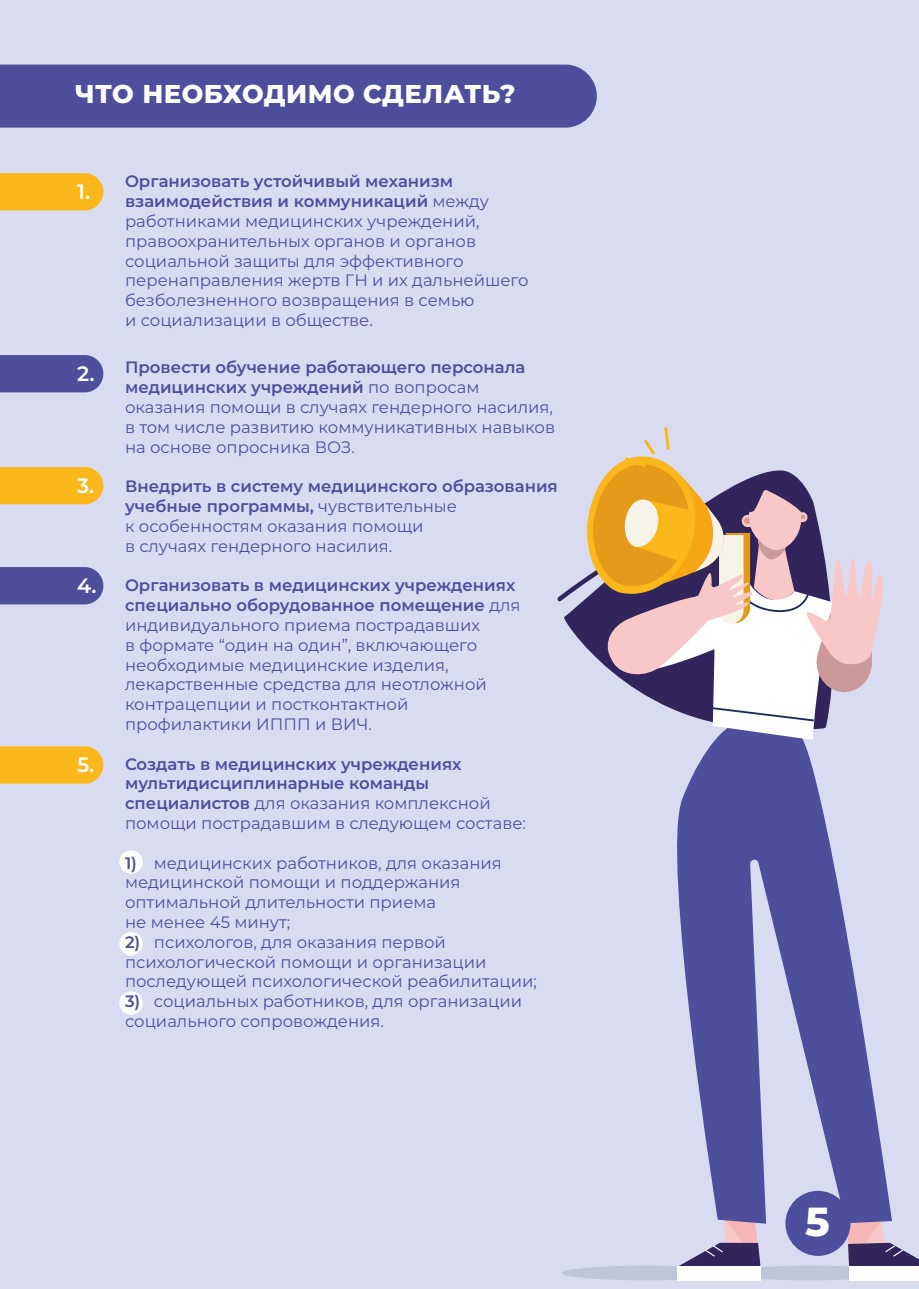
<style>
.page{position:relative;width:919px;height:1289px;background:#fff}
.page>*{position:absolute;margin:0;border:0;box-sizing:border-box;transform-origin:0 0}
.t1{font:800 40.5px "Montserrat";color:#fff}
.t2{font:800 25.8px "Montserrat";letter-spacing:.02em;color:#fff}
.t3{font:600 20.85px "Montserrat";color:#fff}
.t4{font:16.5px/19.8px "Montserrat";color:#4d4e9c}
.t5{font:600 16.5px/19.8px "Montserrat";color:#4d4e9c}
.s1{font-weight:600}
.s2{font-weight:400}
</style>
<div class="page">
<div style="left:0;top:0;width:918px;height:1288px;background:#d9dcf0"></div>
<div style="left:119px;top:850px;width:24px;height:23px;background:#fff;border-radius:50%"></div>
<div style="left:119px;top:932px;width:24px;height:23px;background:#fff;border-radius:50%"></div>
<div style="left:119px;top:991px;width:24px;height:23px;background:#fff;border-radius:50%"></div>
<div style="left:0;top:65px;width:596px;height:63px;background:#4d4e9c"></div>
<div style="left:561px;top:1265px;width:170px;height:15px;background:#bfc6d6;border-radius:50%"></div>
<div style="left:724px;top:1265px;width:170px;height:15px;background:#bfc6d6;border-radius:50%"></div>
<div style="left:848px;top:1266px;width:70px;height:14px;background:#fff"></div>
<svg style="left:847px;top:1223px;width:71px;height:43px"></svg>
<svg style="left:679px;top:1223px;width:81px;height:43px"></svg>
<div style="left:677px;top:1266px;width:84px;height:14px;background:#fff"></div>
<svg style="left:677px;top:740px;width:215px;height:483px;fill:#4d4e9c"></svg>
<svg style="left:557px;top:427px;width:326px;height:313px"></svg>
<div style="left:785px;top:1190px;width:65px;height:65px;background:#4d4e9c;border-radius:50%"></div>
<div style="left:0;top:173px;width:103px;height:37px;background:#fab81c"></div>
<div style="left:0;top:355px;width:103px;height:37px;background:#4d4e9c"></div>
<div style="left:0;top:467px;width:103px;height:37px;background:#fab81c"></div>
<div style="left:0;top:567px;width:103px;height:37px;background:#4d4e9c"></div>
<div style="left:0;top:746px;width:103px;height:37px;background:#fab81c"></div>
<h2 class="t2" style="left:75px;top:75px;width:442px">ЧТО НЕОБХОДИМО СДЕЛАТЬ?</h2>
<p class="t3" style="left:77px;top:177px;width:15px">1.</p>
<p class="t3" style="left:77px;top:359px;width:19px">2.</p>
<p class="t3" style="left:77px;top:471px;width:19px">3.</p>
<p class="t3" style="left:77px;top:571px;width:21px">4.</p>
<p class="t3" style="left:77px;top:750px;width:19px">5.</p>
<p class="t4" style="left:125px;top:171px;width:405px"><span class="s1">Организовать устойчивый механизм взаимодействия и коммуникаций</span> между работниками медицинских учреждений, правоохранительных органов и органов социальной защиты для эффективного перенаправления жертв ГН и их дальнейшего безболезненного возвращения в семью<br>и социализации в обществе.</p>
<p class="t4" style="left:125px;top:357px;width:431px"><span class="s1">Провести обучение работающего персонала медицинских учреждений</span> по вопросам оказания помощи в случаях гендерного насилия, в том числе развитию коммуникативных навыков на основе опросника ВОЗ.</p>
<p class="t4" style="left:125px;top:476px;width:434px"><span class="s1">Внедрить в систему медицинского образования учебные программы,</span> чувствительные<br>к особенностям оказания помощи<br>в случаях гендерного насилия.</p>
<p class="t4" style="left:125px;top:575px;width:397px"><span class="s1">Организовать в медицинских учреждениях специально оборудованное помещение</span> для индивидуального приема пострадавших<br>в формате “один на один”, включающего необходимые медицинские изделия, лекарственные средства для неотложной контрацепции и постконтактной профилактики ИППП и ВИЧ.</p>
<p class="t5" style="left:125px;top:753px;width:402px">Создать в медицинских учреждениях мультидисциплинарные команды специалистов <span class="s2">для оказания комплексной помощи пострадавшим в следующем составе:</span></p>
<p class="t4" style="left:125px;top:852px;width:378px"><span class="s1">1)</span> медицинских работников, для оказания медицинской помощи и поддержания оптимальной длительности приема<br>не менее 45 минут;</p>
<p class="t4" style="left:125px;top:931px;width:413px"><span class="s1">2)</span> психологов, для оказания первой психологической помощи и организации последующей психологической реабилитации;</p>
<p class="t4" style="left:125px;top:990px;width:398px"><span class="s1">3)</span> социальных работников, для организации социального сопровождения.</p>
<h1 class="t1" style="left:805px;top:1191px;width:26px">5</h1>
</div>
